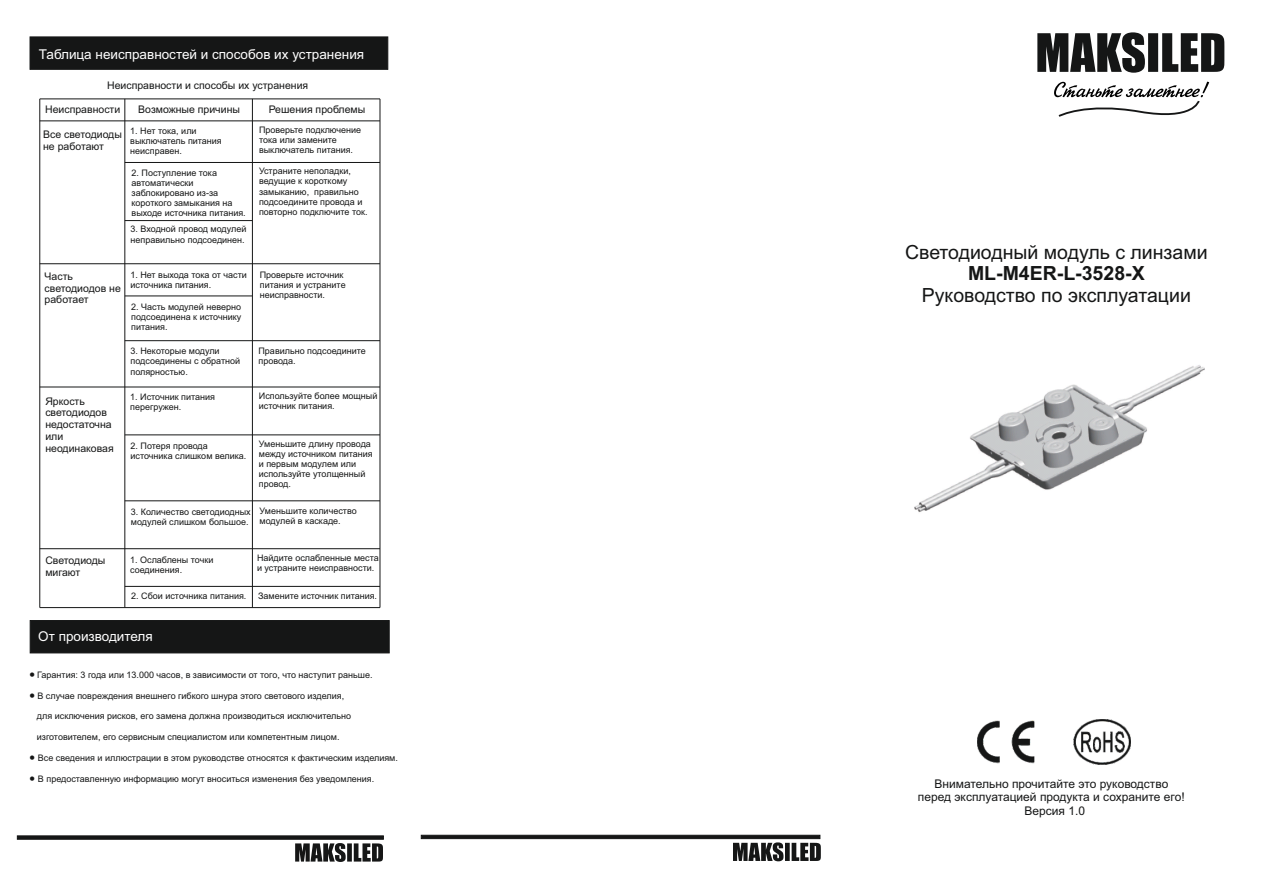
<style>
.page{position:relative;width:1263px;height:893px;background:#fff}
.page>*{position:absolute;margin:0;border:0;box-sizing:border-box;transform-origin:0 0}
.t1{font:19.5px "Arial";color:#151616}
.t2{font:700 19.5px "Arial";color:#151616}
.t3{font:13.5px "Arial";color:#fff}
.t4{font:12px/13.4px "Arial";color:#151616;text-align:center}
.t5{font:10.5px/11.7px "Arial";color:#151616}
.t6{font:9px/10.1px "Arial";color:#151616}
</style>
<div class="page">
<svg style="left:1037px;top:32px;width:187px;height:41px"></svg>
<svg style="left:16px;top:835px;width:368px;height:27px"></svg>
<svg style="left:1054px;top:81px;width:155px;height:36px"></svg>
<svg style="left:420px;top:834px;width:401px;height:27px"></svg>
<img style="left:978px;top:719px;width:153px;height:45px">
<div style="left:29px;top:36px;width:360px;height:34px;background:#151616"></div>
<img style="left:914px;top:365px;width:291px;height:148px">
<div style="left:29px;top:620px;width:361px;height:34px;background:#151616"></div>
<hr style="left:39px;top:99px;width:1px;height:509px;background:#151616">
<hr style="left:124px;top:99px;width:1px;height:509px;background:#151616">
<hr style="left:252px;top:99px;width:1px;height:509px;background:#151616">
<hr style="left:380px;top:99px;width:1px;height:509px;background:#151616">
<hr style="left:40px;top:98px;width:340px;height:1px;background:#151616">
<hr style="left:40px;top:607px;width:340px;height:1px;background:#151616">
<hr style="left:40px;top:120px;width:340px;height:1px;background:#151616">
<hr style="left:125px;top:162px;width:255px;height:1px;background:#151616">
<hr style="left:125px;top:220px;width:127px;height:1px;background:#151616">
<hr style="left:40px;top:263px;width:340px;height:1px;background:#151616">
<hr style="left:125px;top:295px;width:127px;height:1px;background:#151616">
<hr style="left:125px;top:340px;width:255px;height:1px;background:#151616">
<hr style="left:40px;top:387px;width:340px;height:1px;background:#151616">
<hr style="left:125px;top:434px;width:255px;height:1px;background:#151616">
<hr style="left:125px;top:500px;width:255px;height:1px;background:#151616">
<hr style="left:40px;top:548px;width:340px;height:1px;background:#151616">
<hr style="left:125px;top:586px;width:255px;height:1px;background:#151616">
<h2 class="t3" style="left:39px;top:49px;width:327px">Таблица неисправностей и способов их устранения</h2>
<p class="t5" style="left:107px;top:81px;width:203px">Неисправности и способы их устранения</p>
<p class="t5" style="left:45px;top:105px;width:77px">Неисправности</p>
<p class="t5" style="left:138px;top:105px;width:103px">Возможные причины</p>
<p class="t5" style="left:269px;top:104px;width:98px">Решения проблемы</p>
<p class="t5" style="left:43px;top:129px;width:80px">Все светодиоды не работают</p>
<p class="t6" style="left:130px;top:127px;width:93px">1. Нет тока, или выключатель питания неисправен.</p>
<p class="t6" style="left:132px;top:169px;width:116px">2. Поступление тока автоматически заблокировано из-за короткого замыкания на выходе источника питания.</p>
<p class="t6" style="left:131px;top:225px;width:117px">3. Входной провод модулей неправильно подсоединен.</p>
<p class="t6" style="left:259px;top:125px;width:104px">Проверьте подключение тока или замените выключатель питания.</p>
<p class="t6" style="left:259px;top:167px;width:110px">Устраните неполадки, ведущие к короткому замыканию, правильно подсоедините провода и повторно подключите ток.</p>
<p class="t5" style="left:45px;top:271px;width:78px">Часть светодиодов не работает</p>
<p class="t5" style="left:45px;top:396px;width:70px">Яркость светодиодов недостаточна или неодинаковая</p>
<p class="t5" style="left:45px;top:556px;width:62px">Светодиоды мигают</p>
<p class="t6" style="left:260px;top:270px;width:87px">Проверьте источник питания и устраните неисправности.</p>
<p class="t6" style="left:130px;top:271px;width:118px">1. Нет выхода тока от части источника питания.</p>
<p class="t6" style="left:131px;top:302px;width:112px;text-align:justify">2. Часть модулей неверно подсоединена к источнику питания.</p>
<p class="t6" style="left:130px;top:347px;width:111px">3. Некоторые модули подсоединены с обратной полярностью.</p>
<p class="t6" style="left:130px;top:393px;width:86px">1. Источник питания перегружен.</p>
<p class="t6" style="left:131px;top:441px;width:117px">2. Потеря провода источника слишком велика.</p>
<p class="t6" style="left:258px;top:346px;width:109px">Правильно подсоедините провода.</p>
<p class="t6" style="left:259px;top:392px;width:120px">Используйте более мощный источник питания.</p>
<p class="t6" style="left:259px;top:440px;width:115px">Уменьшите длину провода между источником питания и первым модулем или используйте утолщенный провод.</p>
<p class="t6" style="left:260px;top:506px;width:99px">Уменьшите количество модулей в каскаде.</p>
<p class="t6" style="left:257px;top:553px;width:123px">Найдите ослабленные места и устраните неисправности.</p>
<p class="t6" style="left:258px;top:591px;width:120px">Замените источник питания.</p>
<p class="t6" style="left:131px;top:507px;width:121px">3. Количество светодиодных модулей слишком большое.</p>
<p class="t6" style="left:130px;top:555px;width:85px">1. Ослаблены точки соединения.</p>
<p class="t6" style="left:131px;top:592px;width:117px">2. Сбои источника питания.</p>
<h2 class="t3" style="left:38px;top:631px;width:116px">От производителя</h2>
<p class="t6" style="left:29px;top:671px;width:345px">• Гарантия: 3 года или 13.000 часов, в зависимости от того, что наступит раньше.</p>
<p class="t6" style="left:29px;top:691px;width:316px">• В случае повреждения внешнего гибкого шнура этого светового изделия,</p>
<p class="t6" style="left:37px;top:712px;width:316px">для исключения рисков, его замена должна производиться исключительно</p>
<p class="t6" style="left:37px;top:733px;width:304px">изготовителем, его сервисным специалистом или компетентным лицом.</p>
<p class="t6" style="left:29px;top:753px;width:370px">• Все сведения и иллюстрации в этом руководстве относятся к фактическим изделиям.</p>
<p class="t6" style="left:29px;top:774px;width:346px">• В предоставленную информацию могут вноситься изменения без уведомления.</p>
<h1 class="t1" style="left:905px;top:244px;width:304px">Светодиодный модуль с линзами</h1>
<h1 class="t2" style="left:968px;top:266px;width:178px">ML-M4ER-L-3528-X</h1>
<h1 class="t1" style="left:922px;top:288px;width:271px">Руководство по эксплуатации</h1>
<h3 class="t4" style="left:918px;top:778px;width:268px">Внимательно прочитайте это руководство перед эксплуатацией продукта и сохраните его!<br>Версия 1.0</h3>
</div>
